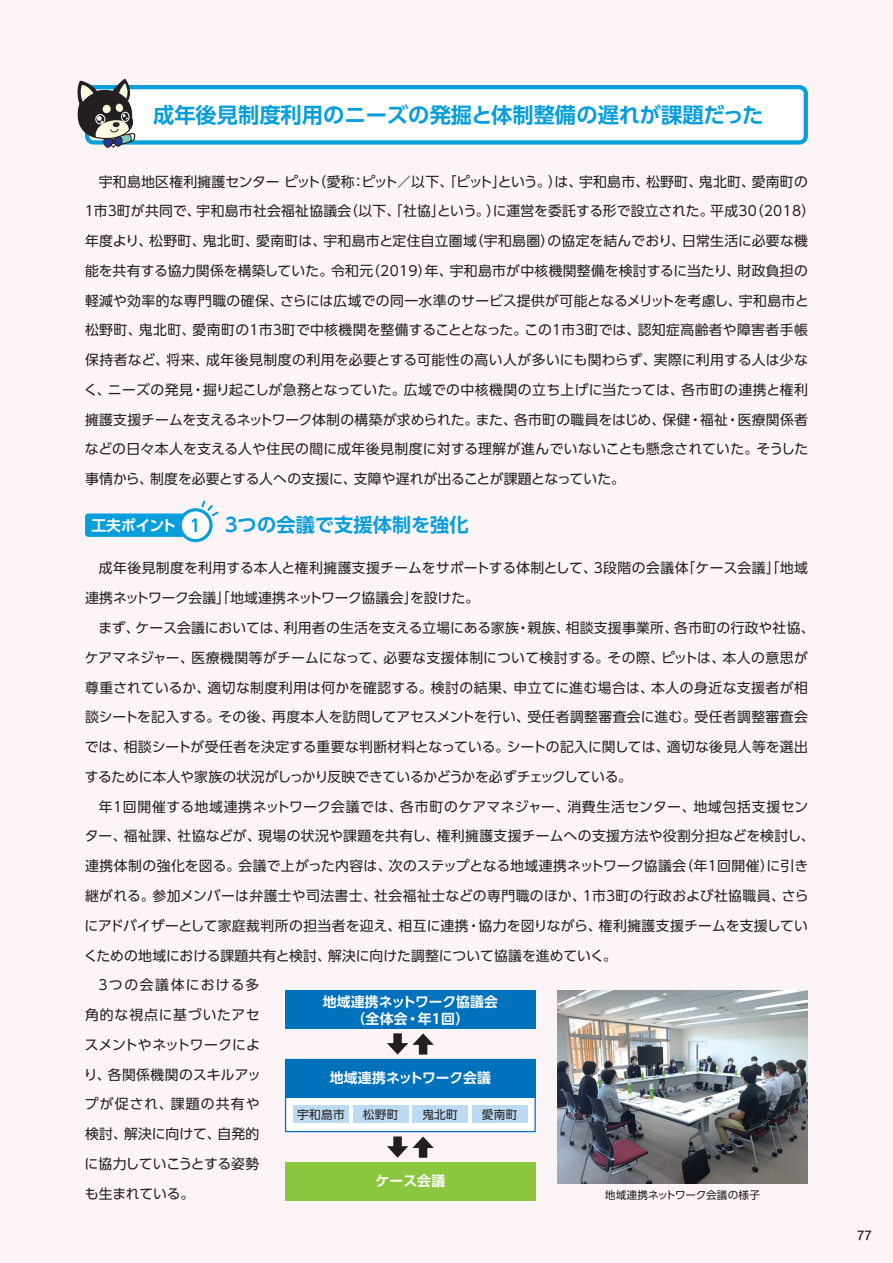
<style>
.page{position:relative;width:893px;height:1263px;background:#fdf4f8}
.page>*{position:absolute;margin:0;border:0;box-sizing:border-box;transform-origin:0 0}
.t1{font:700 21.3px "UD Shin Go Pro De";color:#069edb}
.t2{font:700 19.2px "UD Shin Go Pro De";letter-spacing:.01em;color:#069edb}
.t3{font:13.8px/29.7px "UD Shin Go Pro";letter-spacing:.02em;color:#231f20}
.t4{font:13.8px "UD Shin Go Pro";color:#231f20}
.t5{font:700 13.8px/17px "UD Shin Go Pro De";letter-spacing:.01em;color:#fff;text-align:center}
.t6{font:13.8px "UD Shin Go Pro";letter-spacing:-.01em;color:#231f20}
.t7{font:13.8px "UD Shin Go Pro";letter-spacing:-.02em;color:#231f20}
.t8{font:13.8px "UD Shin Go Pro";letter-spacing:.065em;color:#231f20}
.t9{font:13.8px "UD Shin Go Pro";letter-spacing:.085em;color:#231f20}
.t10{font:13.8px "UD Shin Go Pro";letter-spacing:.09em;color:#231f20}
.t11{font:13.8px "UD Shin Go Pro";letter-spacing:-.015em;color:#231f20}
.t12{font:11.7px "UD Shin Go Pro";letter-spacing:.02em;color:#231f20}
.t13{font:500 11.7px "Shin M Go Pro";color:#231f20}
.t14{font:10.65px "UD Shin Go Pro";letter-spacing:.01em;color:#231f20}
.s1{font-size:14.85px;color:#fff}
.s2{font-size:16.95px}
</style>
<div class="page">
<div style="left:87px;top:87px;width:719px;height:55px;background:#fff;border-radius:6px"></div>
<div style="left:85px;top:85px;width:723px;height:60px;border:4px solid #069edb;border-radius:6px"></div>
<svg style="left:77px;top:78px;width:59px;height:70px"></svg>
<div style="left:85px;top:513px;width:111px;height:24px;background:#069edb;border-radius:3px"></div>
<div style="left:180px;top:510px;width:31px;height:31px;background:#fff;border-radius:50%"></div>
<div style="left:179px;top:508px;width:34px;height:34px;border:3px solid #069edb;border-radius:50%"></div>
<svg style="left:200px;top:500px;width:19px;height:18px"></svg>
<div style="left:285px;top:1162px;width:251px;height:38px;background:#8bc63e"></div>
<div style="left:285px;top:991px;width:251px;height:38px;background:#0072bc"></div>
<div style="left:285px;top:1059px;width:251px;height:73px;background:#fff;border:1px solid #0072bc"></div>
<div style="left:285px;top:1059px;width:251px;height:38px;background:#0072bc"></div>
<div style="left:293px;top:1106px;width:56px;height:17px;background:#bcdaf2"></div>
<div style="left:353px;top:1106px;width:55px;height:17px;background:#bcdaf2"></div>
<div style="left:412px;top:1106px;width:56px;height:17px;background:#bcdaf2"></div>
<div style="left:472px;top:1106px;width:55px;height:17px;background:#bcdaf2"></div>
<img style="left:557px;top:991px;width:251px;height:192px">
<svg style="left:387px;top:1136px;width:47px;height:22px"></svg>
<svg style="left:387px;top:1033px;width:47px;height:21px"></svg>
<h1 class="t1" style="left:153px;top:97px;width:612px">成年後見制度利用のニーズの発掘と体制整備の遅れが課題だった</h1>
<p class="t3" style="left:82px;top:166px;width:734px;text-indent:16px">宇和島地区権利擁護センター ピット（愛称：ピット／以下、「ピット」という。）は、宇和島市、松野町、鬼北町、愛南町の１市３町が共同で、宇和島市社会福祉協議会（以下、「社協」という。）に運営を委託する形で設立された。平成30（2018）年度より、松野町、鬼北町、愛南町は、宇和島市と定住自立圏域（宇和島圏）の協定を結んでおり、日常生活に必要な機能を共有する協力関係を構築していた。令和元（2019）年、宇和島市が中核機関整備を検討するに当たり、財政負担の軽減や効率的な専門職の確保、さらには広域での同一水準のサービス提供が可能となるメリットを考慮し、宇和島市と松野町、鬼北町、愛南町の１市３町で中核機関を整備することとなった。この１市３町では、認知症高齢者や障害者手帳保持者など、将来、成年後見制度の利用を必要とする可能性の高い人が多いにも関わらず、実際に利用する人は少なく、ニーズの発見・掘り起こしが急務となっていた。広域での中核機関の立ち上げに当たっては、各市町の連携と権利擁護支援チームを支えるネットワーク体制の構築が求められた。また、各市町の職員をはじめ、保健・福祉・医療関係者などの日々本人を支える人や住民の間に成年後見制度に対する理解が進んでいないことも懸念されていた。そうした事情から、制度を必要とする人への支援に、支障や遅れが出ることが課題となっていた。</p>
<h2 class="t2" style="left:91px;top:509px;width:379px"><span class="s1">工夫ポイント</span> <span class="s2">1</span> ３つの会議で支援体制を強化</h2>
<p class="t3" style="left:85px;top:553px;width:724px;text-indent:14px">成年後見制度を利用する本人と権利擁護支援チームをサポートする体制として、３段階の会議体「ケース会議」「地域連携ネットワーク会議」「地域連携ネットワーク協議会」を設けた。</p>
<p class="t3" style="left:85px;top:612px;width:731px;text-indent:14px">まず、ケース会議においては、利用者の生活を支える立場にある家族・親族、相談支援事業所、各市町の行政や社協、ケアマネジャー、医療機関等がチームになって、必要な支援体制について検討する。その際、ピットは、本人の意思が尊重されているか、適切な制度利用は何かを確認する。検討の結果、申立てに進む場合は、本人の身近な支援者が相談シートを記入する。その後、再度本人を訪問してアセスメントを行い、受任者調整審査会に進む。受任者調整審査会では、相談シートが受任者を決定する重要な判断材料となっている。シートの記入に関しては、適切な後見人等を選出するために本人や家族の状況がしっかり反映できているかどうかを必ずチェックしている。</p>
<p class="t3" style="left:99px;top:791px;width:711px">年１回開催する地域連携ネットワーク会議では、各市町のケアマネジャー、消費生活センター、地域包括支援セン</p>
<p class="t3" style="left:85px;top:821px;width:731px">ター、福祉課、社協などが、現場の状況や課題を共有し、権利擁護支援チームへの支援方法や役割分担などを検討し、</p>
<p class="t3" style="left:85px;top:851px;width:725px">連携体制の強化を図る。会議で上がった内容は、次のステップとなる地域連携ネットワーク協議会（年１回開催）に引き</p>
<p class="t3" style="left:85px;top:880px;width:725px">継がれる。参加メンバーは弁護士や司法書士、社会福祉士などの専門職のほか、１市３町の行政および社協職員、さら</p>
<p class="t3" style="left:85px;top:910px;width:725px">にアドバイザーとして家庭裁判所の担当者を迎え、相互に連携・協力を図りながら、権利擁護支援チームを支援してい</p>
<p class="t4" style="left:84px;top:944px;width:534px">くための地域における課題共有と検討、解決に向けた調整について協議を進めていく。</p>
<p class="t10" style="left:96px;top:974px;width:165px">３つの会議体における多</p>
<p class="t8" style="left:85px;top:1004px;width:176px">角的な視点に基づいたアセ</p>
<p class="t6" style="left:85px;top:1033px;width:177px">スメントやネットワークによ</p>
<p class="t3" style="left:84px;top:1059px;width:178px">り、各関係機関のスキルアッ</p>
<p class="t9" style="left:85px;top:1093px;width:176px">プが促され、課題の共有や</p>
<p class="t3" style="left:85px;top:1118px;width:176px">検討、解決に向けて、自発的</p>
<p class="t7" style="left:85px;top:1152px;width:176px">に協力していこうとする姿勢</p>
<p class="t11" style="left:85px;top:1182px;width:111px">も生まれている。</p>
<p class="t5" style="left:323px;top:992px;width:177px">地域連携ネットワーク協議会（全体会・年1回）</p>
<p class="t5" style="left:330px;top:1069px;width:163px">地域連携ネットワーク会議</p>
<p class="t12" style="left:297px;top:1105px;width:49px">宇和島市</p>
<p class="t12" style="left:363px;top:1105px;width:37px">松野町</p>
<p class="t12" style="left:422px;top:1105px;width:37px">鬼北町</p>
<p class="t12" style="left:482px;top:1105px;width:37px">愛南町</p>
<p class="t5" style="left:375px;top:1172px;width:71px">ケース会議</p>
<p class="t14" style="left:605px;top:1186px;width:157px">地域連携ネットワーク会議の様子</p>
<p class="t13" style="left:857px;top:1226px;width:16px">77</p>
</div>
